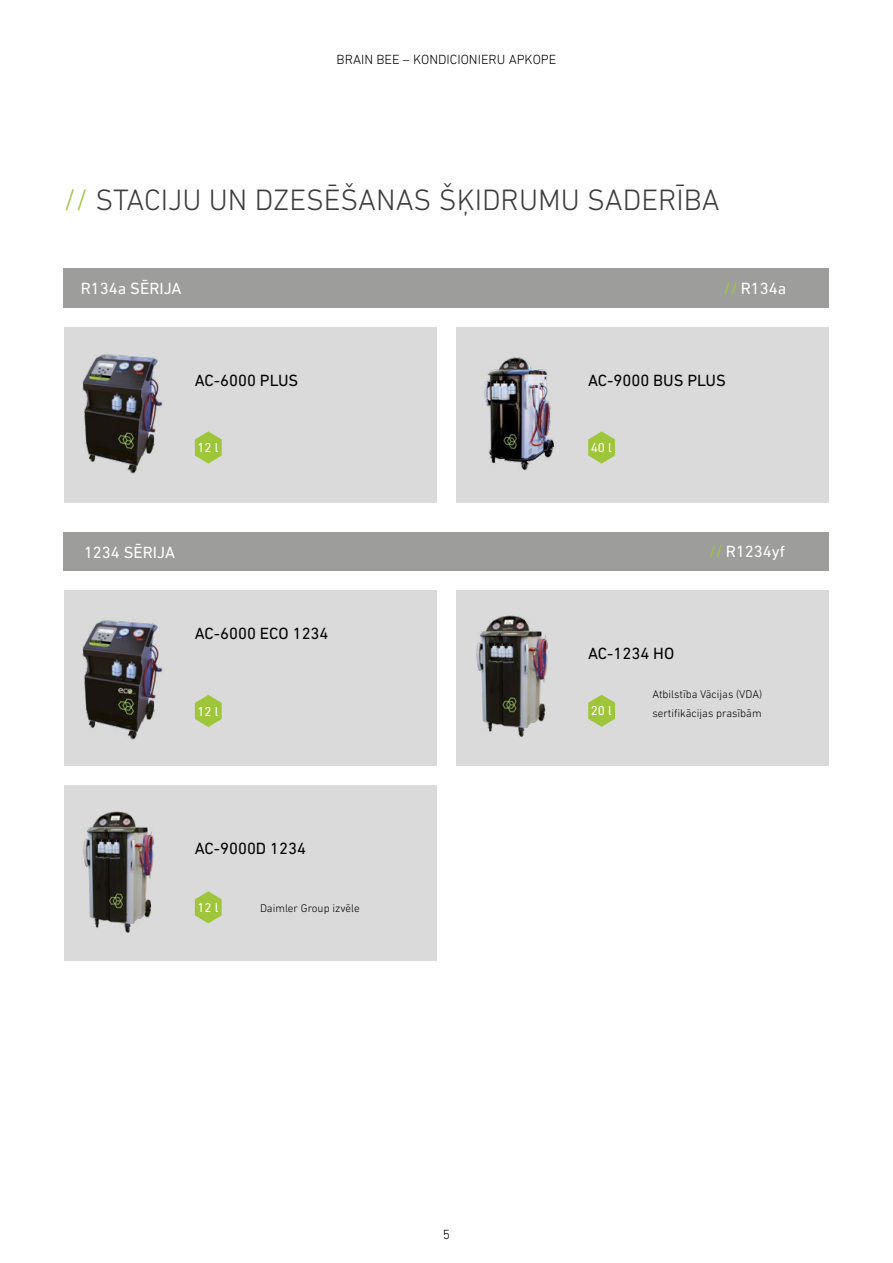
<style>
.page{position:relative;width:893px;height:1263px;background:#fff}
.page>*{position:absolute;margin:0;border:0;box-sizing:border-box;transform-origin:0 0}
.t1{font:300 30px "DIN Next LT Pro";color:#3c3c3b}
.t2{font:16.5px "DIN Next LT Pro";color:#000}
.t3{font:16.5px "DIN Next LT Pro";color:#fff}
.t4{font:300 13.5px "DIN Next LT Pro";color:#000}
.t5{font:13.2px "DIN Next LT Pro";color:#fff}
.t6{font:300 11.25px/19.5px "DIN Next LT Pro";color:#000}
.s1{color:#9fc63b}
</style>
<div class="page">
<div style="left:64px;top:268px;width:765px;height:40px;background:#9d9d9c"></div>
<div style="left:64px;top:532px;width:765px;height:38px;background:#9d9d9c"></div>
<div style="left:64px;top:327px;width:373px;height:175px;background:#dadada"></div>
<div style="left:64px;top:590px;width:373px;height:176px;background:#dadada"></div>
<div style="left:456px;top:327px;width:373px;height:175px;background:#dadada"></div>
<img style="left:82px;top:354px;width:81px;height:120px">
<svg style="left:195px;top:431px;width:27px;height:33px"></svg>
<div style="left:196px;top:442px;width:24px;height:10px;background:#9fc63b"></div>
<svg style="left:588px;top:431px;width:27px;height:33px"></svg>
<img style="left:484px;top:357px;width:70px;height:114px">
<svg style="left:195px;top:695px;width:27px;height:32px"></svg>
<div style="left:196px;top:706px;width:24px;height:9px;background:#9fc63b"></div>
<img style="left:82px;top:620px;width:81px;height:120px">
<div style="left:64px;top:785px;width:373px;height:176px;background:#dadada"></div>
<div style="left:456px;top:590px;width:373px;height:176px;background:#dadada"></div>
<svg style="left:195px;top:891px;width:27px;height:32px"></svg>
<div style="left:196px;top:902px;width:24px;height:10px;background:#9fc63b"></div>
<svg style="left:588px;top:695px;width:27px;height:32px"></svg>
<div style="left:590px;top:705px;width:23px;height:10px;background:#9fc63b"></div>
<img style="left:84px;top:811px;width:70px;height:121px">
<img style="left:477px;top:615px;width:70px;height:122px">
<p class="t4" style="left:337px;top:51px;width:221px">BRAIN BEE – KONDICIONIERU APKOPE</p>
<h1 class="t1" style="left:64px;top:183px;width:657px"><span class="s1">//</span> STACIJU UN DZESĒŠANAS ŠĶIDRUMU SADERĪBA</h1>
<h2 class="t3" style="left:81px;top:279px;width:102px">R134a SĒRIJA</h2>
<h2 class="t3" style="left:724px;top:279px;width:64px"><span class="s1">//</span> R134a</h2>
<h2 class="t2" style="left:195px;top:370px;width:105px">AC-6000 PLUS</h2>
<h2 class="t2" style="left:588px;top:370px;width:139px">AC-9000 BUS PLUS</h2>
<p class="t5" style="left:197px;top:440px;width:23px">12 l</p>
<p class="t5" style="left:591px;top:440px;width:23px">40 l</p>
<h2 class="t3" style="left:84px;top:543px;width:93px">1234 SĒRIJA</h2>
<h2 class="t3" style="left:709px;top:542px;width:77px"><span class="s1">//</span> R1234yf</h2>
<h2 class="t2" style="left:195px;top:624px;width:135px">AC-6000 ECO 1234</h2>
<p class="t5" style="left:197px;top:703px;width:23px">12 l</p>
<h2 class="t2" style="left:195px;top:838px;width:113px">AC-9000D 1234</h2>
<p class="t5" style="left:197px;top:900px;width:23px">12 l</p>
<p class="t6" style="left:260px;top:898px;width:101px">Daimler Group izvēle</p>
<p class="t4" style="left:443px;top:1226px;width:9px">5</p>
<h2 class="t2" style="left:588px;top:643px;width:88px">AC-1234 HO</h2>
<p class="t5" style="left:591px;top:703px;width:23px">20 l</p>
<p class="t6" style="left:652px;top:684px;width:111px">Atbilstība Vācijas (VDA) sertifikācijas prasībām</p>
</div>
